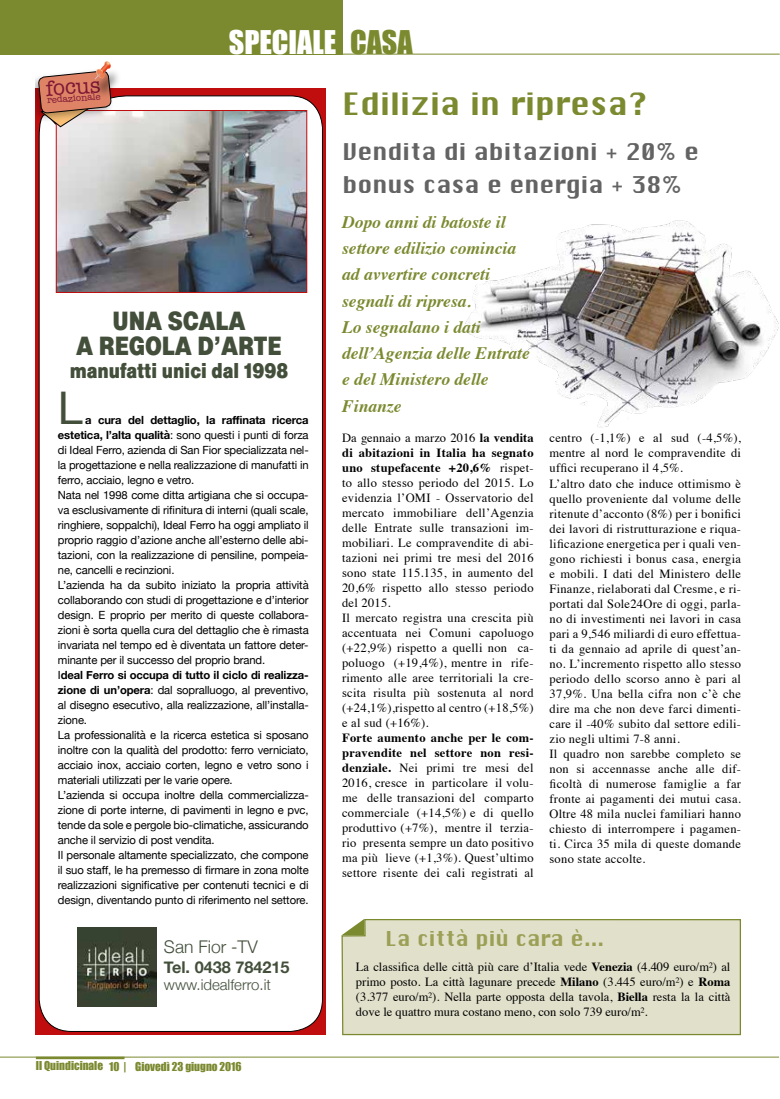
<style>
.page{position:relative;width:780px;height:1099px;background:#fff}
.page>*{position:absolute;margin:0;border:0;box-sizing:border-box;transform-origin:0 0}
.t1{font:45px "Helvetica Neue";color:#434f3b}
.t2{font:30px "Chicago";color:#7b892f}
.t3{font:30px "Impact";color:#fff}
.t4{font:30px "Impact";color:#7b892f}
.t5{font:27.5px/25px "Helvetica Bold Condensed Plain";letter-spacing:-.005em;color:#434f3b;text-align:center}
.t6{font:22.5px/33.8px "Chicago";color:#646363}
.t7{font:22.5px "Helvetica Bold Condensed Plain";color:#434f3b}
.t8{font:22px "American Typewriter";color:#7e1635}
.t9{font:20px "Chicago";color:#9ca056}
.t10{font:italic 700 17.5px/26.2px "Times";color:#7b892f}
.t11{font:300 17.5px "Helvetica Neue";color:#434f3b}
.t12{font:700 16.25px "Helvetica Neue";color:#434f3b}
.t13{font:300 15px "Helvetica Neue";color:#434f3b}
.t14{font:12.5px/15px "Times";letter-spacing:.02em;color:#000}
.t15{font:11.25px/15px "Helvetica Neue";letter-spacing:-.01em;color:#000}
.t16{font:11.25px "Impact";color:#7b892f}
.t17{font:9.5px "American Typewriter";color:#7e1635}
.s1{font-weight:700}
</style>
<div class="page">
<div style="left:0;top:0;width:342px;height:54px;background:#7b892f"></div>
<hr style="left:0;top:54px;width:779px;height:1px;background:#7b892f">
<hr style="left:0;top:1056px;width:779px;height:1px;background:#7b892f">
<hr style="left:36px;top:1056px;width:88px;height:3px;background:#7b892f">
<img style="left:464px;top:220px;width:315px;height:208px">
<svg style="left:35px;top:89px;width:291px;height:946px;background:#b40c0d"></svg>
<svg style="left:39px;top:95px;width:284px;height:936px"></svg>
<img style="left:78px;top:927px;width:78px;height:79px">
<img style="left:58px;top:112px;width:247px;height:178px">
<div style="left:56px;top:110px;width:251px;height:182px;border:1px solid #c00d0e"></div>
<div style="left:35px;top:68px;width:79px;height:55px;background:#000;opacity:.3"></div>
<svg style="left:38px;top:71px;width:73px;height:56px;background:#d19580"></svg>
<div style="left:92px;top:67px;width:30px;height:33px;background:#000;opacity:.5"></div>
<img style="left:95px;top:61px;width:16px;height:18px">
<div style="left:341px;top:919px;width:400px;height:116px;background:#e1e0cb"></div>
<svg style="left:341px;top:919px;width:23px;height:16px"></svg>
<h3 class="t8" style="left:45px;top:76px;width:56px;rotate:-4deg">focus</h3>
<p class="t17" style="left:47px;top:94px;width:55px;rotate:-4deg">redazionale</p>
<h2 class="t3" style="left:229px;top:19px;width:109px">SPECIALE</h2>
<h2 class="t4" style="left:350px;top:19px;width:64px">CASA</h2>
<h2 class="t2" style="left:342px;top:81px;width:306px">Edilizia in ripresa?</h2>
<h3 class="t6" style="left:342px;top:135px;width:358px">Vendita di abitazioni + 20% e bonus casa e energia + 38%</h3>
<h3 class="t5" style="left:76px;top:308px;width:207px">UNA SCALA<br>A REGOLA D’ARTE</h3>
<h3 class="t7" style="left:70px;top:357px;width:220px">manufatti unici dal 1998</h3>
<h1 class="t1" style="left:58px;top:375px;width:27px">L</h1>
<p class="t15" style="left:58px;top:413px;width:252px;text-indent:27px"><span class="s1">a cura del dettaglio, la raffinata ricerca estetica, l’alta qualità</span>: sono questi i punti di forza di Ideal Ferro, azienda di San Fior specializzata nel&shy;la progettazione e nella realizzazione di manufatti in ferro, acciaio, legno e vetro.<br>Nata nel 1998 come ditta artigiana che si occupa&shy;va esclusivamente di rifinitura di interni (quali scale, ringhiere, soppalchi), Ideal Ferro ha oggi ampliato il proprio raggio d’azione anche all’esterno delle abi&shy;tazioni, con la realizzazione di pensiline, pompeia&shy;ne, cancelli e recinzioni.<br>L’azienda ha da subito iniziato la propria attività collaborando con studi di progettazione e d’interior design. E proprio per merito di queste collabora&shy;zioni è sorta quella cura del dettaglio che è rimasta invariata nel tempo ed è diventata un fattore deter&shy;minante per il successo del proprio brand.<br>I<span class="s1">deal Ferro si occupa di tutto il ciclo di realizza&shy;zione di un’opera</span>: dal sopralluogo, al preventivo, al disegno esecutivo, alla realizzazione, all’installa&shy;zione.<br>La professionalità e la ricerca estetica si sposano inoltre con la qualità del prodotto: ferro verniciato, acciaio inox, acciaio corten, legno e vetro sono i materiali utilizzati per le varie opere.<br>L’azienda si occupa inoltre della commercializza&shy;zione di porte interne, di pavimenti in legno e pvc, tende da sole e pergole bio-climatiche, assicurando anche il servizio di post vendita.<br>Il personale altamente specializzato, che compone il suo staff, le ha premesso di firmare in zona molte realizzazioni significative per contenuti tecnici e di design, diventando punto di riferimento nel settore.</p>
<h3 class="t11" style="left:164px;top:932px;width:95px">San Fior -TV</h3>
<h3 class="t12" style="left:164px;top:954px;width:127px">Tel. 0438 784215</h3>
<p class="t13" style="left:164px;top:972px;width:108px">www.idealferro.it</p>
<p class="t16" style="left:36px;top:1057px;width:207px">Il Quindicinale 10 | Giovedì 23 giugno 2016</p>
<h3 class="t10" style="left:342px;top:207px;width:189px">Dopo anni di batoste il settore edilizio comincia ad avvertire concreti segnali di ripresa.<br>Lo segnalano i dati dell’Agenzia delle Entrate e del Ministero delle<br>Finanze</h3>
<p class="t14" style="left:342px;top:429px;width:193px">Da gennaio a marzo 2016 <span class="s1">la vendita di abitazioni in Italia ha segnato uno stupefacente +20,6%</span> rispet&shy;to allo stesso periodo del 2015. Lo evidenzia l’OMI - Osservatorio del mercato immobiliare dell’Agenzia delle Entrate sulle transazioni im&shy;mobiliari. Le compravendite di abi&shy;tazioni nei primi tre mesi del 2016 sono state 115.135, in aumento del<br>20,6% rispetto allo stesso periodo del 2015.<br>Il mercato registra una crescita più accentuata nei Comuni capoluogo (+22,9%) rispetto a quelli non ca&shy;poluogo (+19,4%), mentre in rife&shy;rimento alle aree territoriali la cre&shy;scita risulta più sostenuta al nord (+24,1%),rispetto al centro (+18,5%) e al sud (+16%).</p>
<p class="t14" style="left:342px;top:729px;width:193px;text-align:justify"><span class="s1">Forte aumento anche per le com&shy;pravendite nel settore non resi&shy;denziale.</span> Nei primi tre mesi del 2016, cresce in particolare il volu&shy;me delle transazioni del comparto commerciale (+14,5%) e di quello produttivo (+7%), mentre il terzia&shy;rio presenta sempre un dato positivo ma più lieve (+1,3%). Quest’ultimo settore risente dei cali registrati al</p>
<p class="t14" style="left:549px;top:429px;width:193px">centro (-1,1%) e al sud (-4,5%), mentre al nord le compravendite di uffici recuperano il 4,5%.<br>L’altro dato che induce ottimismo è quello proveniente dal volume delle ritenute d’acconto (8%) per i bonifici dei lavori di ristrutturazione e riqua&shy;lificazione energetica per i quali ven&shy;gono richiesti i bonus casa, energia e mobili. I dati del Ministero delle Finanze, rielaborati dal Cresme, e ri&shy;portati dal Sole24Ore di oggi, parla&shy;no di investimenti nei lavori in casa pari a 9,546 miliardi di euro effettua&shy;ti da gennaio ad aprile di quest’an&shy;no. L’incremento rispetto allo stesso periodo dello scorso anno è pari al 37,9%. Una bella cifra non c’è che dire ma che non deve farci dimenti&shy;care il -40% subito dal settore edili&shy;zio negli ultimi 7-8 anni.<br>Il quadro non sarebbe completo se non si accennasse anche alle dif&shy;ficoltà di numerose famiglie a far fronte ai pagamenti dei mutui casa.<br>Oltre 48 mila nuclei familiari hanno chiesto di interrompere i pagamen&shy;ti. Circa 35 mila di queste domande sono state accolte.</p>
<h3 class="t9" style="left:385px;top:923px;width:220px">La città più cara è...</h3>
<p class="t14" style="left:356px;top:958px;width:376px;text-align:justify">La classifica delle città più care d’Italia vede <span class="s1">Venezia</span> (4.409 euro/m²) al primo posto. La città lagunare precede <span class="s1">Milano</span> (3.445 euro/m²) e <span class="s1">Roma </span>(3.377 euro/m²). Nella parte opposta della tavola, <span class="s1">Biella</span> resta la la città dove le quattro mura costano meno, con solo 739 euro/m².</p>
</div>
